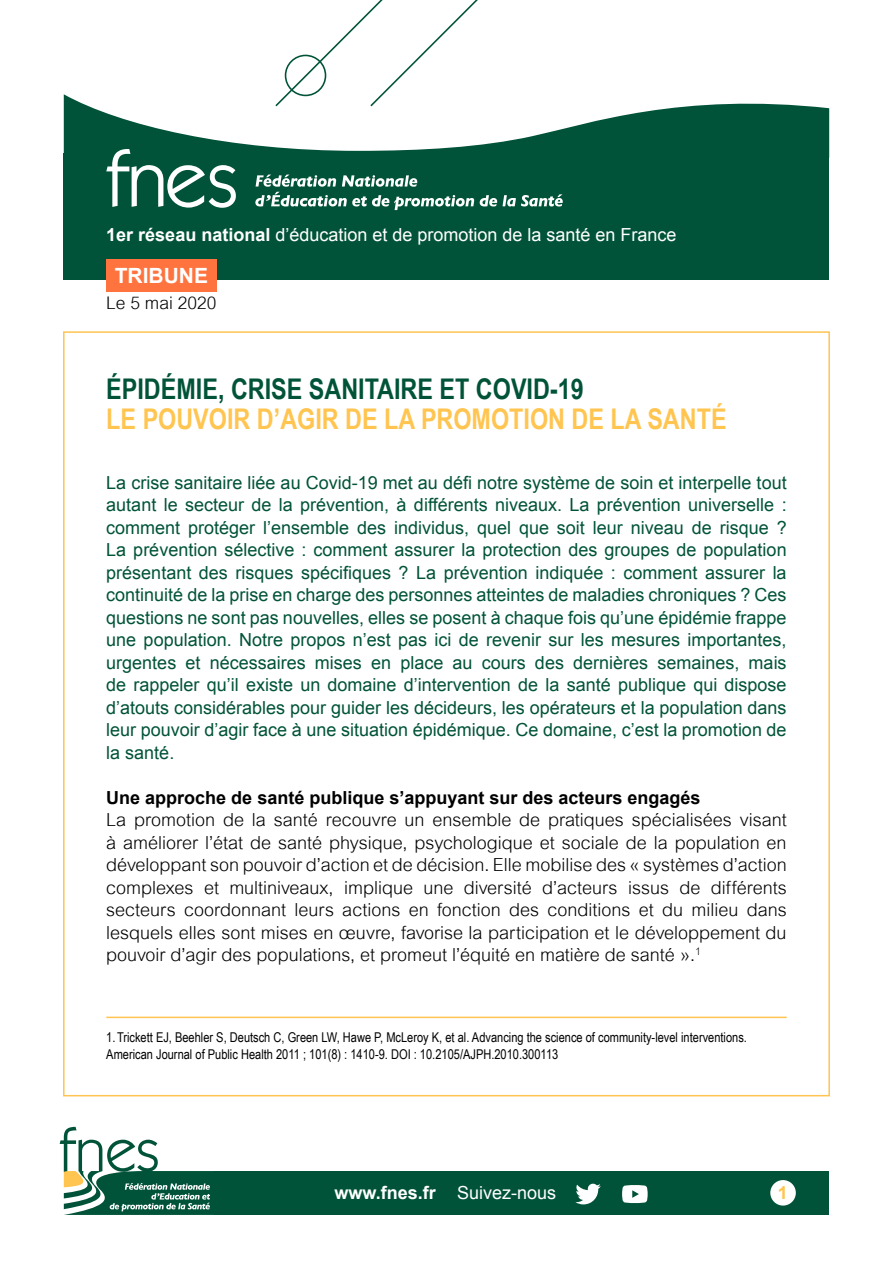
<style>
.page{position:relative;width:893px;height:1263px;background:#fff}
.page>*{position:absolute;margin:0;border:0;box-sizing:border-box;transform-origin:0 0}
.t1{font:700 28.5px "Arial Narrow";color:#ffc550}
.t2{font:700 28.5px "Arial Narrow";color:#005339}
.t3{font:700 21px "Arial";color:#fff}
.t4{font:18px/22.5px "Arial";color:#005339;text-align:justify}
.t5{font:300 18px/22.5px "Arial MT Std";color:#000;text-align:justify}
.t6{font:18px "Arial";color:#fff}
.t7{font:700 18px "Arial";color:#000}
.t8{font:700 18px "Arial";color:#fff}
.t9{font:700 18px "Arial";color:#ffc550}
.t10{font:300 17.4px "Arial MT Std";color:#000}
.t11{font:13.5px/16.5px "Arial Narrow";color:#000}
.s1{font-weight:700}
.s2{font-weight:400}
</style>
<div class="page">
<div style="left:215px;top:1171px;width:614px;height:44px;background:#005339"></div>
<svg style="left:60px;top:1127px;width:155px;height:88px"></svg>
<div style="left:770px;top:1180px;width:26px;height:25px;background:#fff;border-radius:50%"></div>
<svg style="left:622px;top:1185px;width:26px;height:18px"></svg>
<svg style="left:575px;top:1184px;width:26px;height:20px"></svg>
<div style="left:63px;top:331px;width:767px;height:765px;background:#fff;border:2px solid #ffc550"></div>
<hr style="left:106px;top:1016px;width:681px;height:2px;background:#ffc550">
<svg style="left:284px;top:0;width:194px;height:92px"></svg>
<div style="left:64px;top:153px;width:765px;height:126px;background:#005339"></div>
<svg style="left:64px;top:92px;width:765px;height:61px"></svg>
<svg style="left:106px;top:149px;width:130px;height:59px"></svg>
<svg style="left:255px;top:175px;width:219px;height:35px"></svg>
<svg style="left:480px;top:194px;width:83px;height:12px"></svg>
<div style="left:106px;top:260px;width:111px;height:32px;background:#ff733e"></div>
<p class="t6" style="left:106px;top:222px;width:572px"><span class="s1">1er réseau national</span> d’éducation et de promotion de la santé en France</p>
<p class="t3" style="left:115px;top:262px;width:95px">TRIBUNE</p>
<p class="t10" style="left:106px;top:293px;width:112px">Le 5 mai 2020</p>
<h1 class="t2" style="left:106px;top:367px;width:479px">ÉPIDÉMIE, CRISE SANITAIRE ET COVID-19</h1>
<h1 class="t1" style="left:106px;top:397px;width:622px">LE POUVOIR D’AGIR DE LA PROMOTION DE LA SANTÉ</h1>
<p class="t4" style="left:106px;top:471px;width:682px">La crise sanitaire liée au Covid-19 met au défi notre système de soin et interpelle tout autant le secteur de la prévention, à différents niveaux. La prévention universelle : comment protéger l’ensemble des individus, quel que soit leur niveau de risque ?<br>La prévention sélective : comment assurer la protection des groupes de population présentant des risques spécifiques ? La prévention indiquée : comment assurer la continuité de la prise en charge des personnes atteintes de maladies chroniques ? Ces questions ne sont pas nouvelles, elles se posent à chaque fois qu’une épidémie frappe une population. Notre propos n’est pas ici de revenir sur les mesures importantes, urgentes et nécessaires mises en place au cours des dernières semaines, mais de rappeler qu’il existe un domaine d’intervention de la santé publique qui dispose d’atouts considérables pour guider les décideurs, les opérateurs et la population dans leur pouvoir d’agir face à une situation épidémique. Ce domaine, c’est la promotion de la santé.</p>
<p class="t7" style="left:106px;top:786px;width:596px">Une approche de santé publique s’appuyant sur des acteurs engagés</p>
<p class="t5" style="left:106px;top:809px;width:682px">La promotion de la santé recouvre un ensemble de pratiques spécialisées visant à améliorer l’état de santé physique, psychologique et sociale de la population en développant son pouvoir d’action et de décision. Elle mobilise des « systèmes d’action complexes et multiniveaux, implique une diversité d’acteurs issus de différents secteurs coordonnant leurs actions en fonction des conditions et du milieu dans lesquels elles sont mises en œuvre, favorise la participation et le développement du pouvoir d’agir des populations, et promeut l’équité en matière de santé ».<sup>1</sup></p>
<p class="t11" style="left:106px;top:1029px;width:642px">1.Trickett EJ, Beehler S, Deutsch C, Green LW, Hawe P, McLeroy K, et al. Advancing the science of community-level interventions.<br>American Journal of Public Health 2011 ; 101(8) : 1410-9. DOI : 10.2105/AJPH.2010.300113</p>
<p class="t8" style="left:334px;top:1181px;width:223px">www.fnes.fr <span class="s2">Suivez-nous</span></p>
<p class="t9" style="left:778px;top:1181px;width:12px">1</p>
</div>
